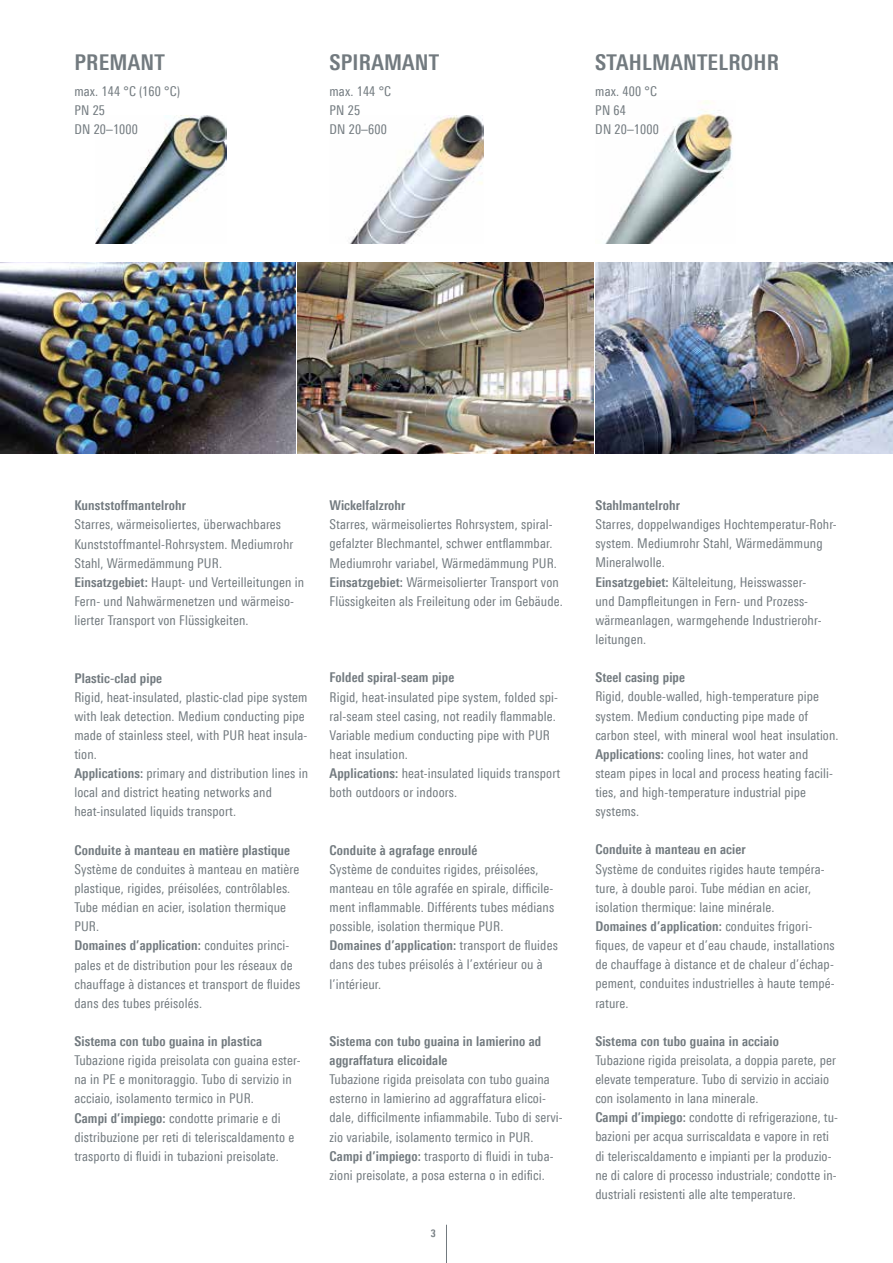
<style>
.page{position:relative;width:893px;height:1263px;background:#fff}
.page>*{position:absolute;margin:0;border:0;box-sizing:border-box;transform-origin:0 0}
.t1{font:700 21.75px "Linotype Univers 620 Cn";letter-spacing:.01em;color:#727a7f}
.t2{font:13.5px/19.2px "Linotype Univers 420 Cn";letter-spacing:.01em;color:#727a7f}
.t3{font:700 13.5px/19.2px "Linotype Univers 620 Cn";letter-spacing:.01em;color:#727a7f}
.t4{font:700 10.5px "Linotype Univers 620 Cn";color:#727a7f}
.s1{font-family:"Linotype Univers 620 Cn";font-weight:700}
.s2{font-family:"Linotype Univers 420 Cn";font-weight:400}
</style>
<div class="page">
<hr style="left:446px;top:1225px;width:1px;height:38px;background:#727a7f">
<img style="left:95px;top:115px;width:131px;height:128px">
<img style="left:350px;top:115px;width:134px;height:128px">
<img style="left:605px;top:101px;width:128px;height:142px">
<img style="left:298px;top:263px;width:595px;height:191px">
<img style="left:0;top:263px;width:296px;height:191px">
<h1 class="t1" style="left:74px;top:49px;width:92px">PREMANT</h1>
<p class="t2" style="left:74px;top:81px;width:107px">max. 144 °C (160 °C)<br>PN 25<br>DN 20–1000</p>
<h1 class="t1" style="left:330px;top:49px;width:111px">SPIRAMANT</h1>
<p class="t2" style="left:330px;top:81px;width:63px">max. 144 °C<br>PN 25<br>DN 20–600</p>
<h1 class="t1" style="left:595px;top:49px;width:185px">STAHLMANTELROHR</h1>
<p class="t2" style="left:595px;top:81px;width:65px">max. 400 °C<br>PN 64<br>DN 20–1000</p>
<p class="t3" style="left:74px;top:496px;width:113px">Kunststoffmantelrohr</p>
<p class="t2" style="left:74px;top:515px;width:231px">Starres, wärmeisoliertes, überwachbares Kunststoffmantel-Rohrsystem. Mediumrohr Stahl, Wärmedämmung PUR.<br><span class="s1">Einsatzgebiet:</span> Haupt- und Verteilleitungen in Fern- und Nahwärmenetzen und wärmeiso&shy;lierter Transport von Flüssigkeiten.</p>
<p class="t3" style="left:74px;top:668px;width:89px">Plastic-clad pipe</p>
<p class="t2" style="left:74px;top:687px;width:235px">Rigid, heat-insulated, plastic-clad pipe system with leak detection. Medium conducting pipe made of stainless steel, with PUR heat insula&shy;tion.<br><span class="s1">Applications:</span> primary and distribution lines in local and district heating networks and heat-insulated liquids transport.</p>
<p class="t3" style="left:74px;top:840px;width:217px">Conduite à manteau en matière plastique</p>
<p class="t2" style="left:74px;top:859px;width:226px">Système de conduites à manteau en matière plastique, rigides, préisolées, contrôlables.<br>Tube médian en acier, isolation thermique PUR.</p>
<p class="t3" style="left:74px;top:936px;width:217px">Domaines d’application: <span class="s2">conduites princi-</span></p>
<p class="t2" style="left:74px;top:955px;width:227px">pales et de distribution pour les réseaux de chauffage à distances et transport de fluides dans des tubes préisolés.</p>
<p class="t3" style="left:74px;top:1031px;width:189px">Sistema con tubo guaina in plastica</p>
<p class="t2" style="left:74px;top:1051px;width:228px">Tubazione rigida preisolata con guaina ester&shy;na in PE e monitoraggio. Tubo di servizio in acciaio, isolamento termico in PUR.<br><span class="s1">Campi d’impiego:</span> condotte primarie e di distribuzione per reti di teleriscaldamento e trasporto di fluidi in tubazioni preisolate.</p>
<p class="t3" style="left:330px;top:496px;width:77px">Wickelfalzrohr</p>
<p class="t2" style="left:330px;top:515px;width:235px">Starres, wärmeisoliertes Rohrsystem, spiral&shy;gefalzter Blechmantel, schwer entflammbar.<br>Mediumrohr variabel, Wärmedämmung PUR.<br><span class="s1">Einsatzgebiet:</span> Wärmeisolierter Transport von Flüssigkeiten als Freileitung oder im Gebäude.</p>
<p class="t3" style="left:330px;top:668px;width:126px">Folded spiral-seam pipe</p>
<p class="t2" style="left:330px;top:687px;width:232px">Rigid, heat-insulated pipe system, folded spi&shy;ral-seam steel casing, not readily flammable.<br>Variable medium conducting pipe with PUR heat insulation.<br><span class="s1">Applications:</span> heat-insulated liquids transport both outdoors or indoors.</p>
<p class="t3" style="left:330px;top:840px;width:149px">Conduite à agrafage enroulé</p>
<p class="t2" style="left:330px;top:859px;width:226px">Système de conduites rigides, préisolées, manteau en tôle agrafée en spirale, difficile&shy;ment inflammable. Différents tubes médians possible, isolation thermique PUR.</p>
<p class="t3" style="left:330px;top:936px;width:230px">Domaines d’application: <span class="s2">transport de fluides</span></p>
<p class="t2" style="left:330px;top:955px;width:215px">dans des tubes préisolés à l’extérieur ou à l’intérieur.</p>
<p class="t3" style="left:330px;top:1031px;width:213px">Sistema con tubo guaina in lamierino ad aggraffatura elicoidale</p>
<p class="t2" style="left:330px;top:1070px;width:235px">Tubazione rigida preisolata con tubo guaina esterno in lamierino ad aggraffatura elicoi&shy;dale, difficilmente infiammabile. Tubo di servi&shy;zio variabile, isolamento termico in PUR.<br><span class="s1">Campi d’impiego:</span> trasporto di fluidi in tuba&shy;zioni preisolate, a posa esterna o in edifici.</p>
<p class="t4" style="left:431px;top:1227px;width:6px">3</p>
<p class="t3" style="left:595px;top:496px;width:86px">Stahlmantelrohr</p>
<p class="t2" style="left:595px;top:515px;width:243px">Starres, doppelwandiges Hochtemperatur-Rohr&shy;system. Mediumrohr Stahl, Wärmedämmung Mineralwolle.<br><span class="s1">Einsatzgebiet:</span> Kälteleitung, Heisswasser-<br>und Dampfleitungen in Fern- und Prozess&shy;wärmeanlagen, warmgehende Industrierohr&shy;leitungen.</p>
<p class="t3" style="left:595px;top:668px;width:91px">Steel casing pipe</p>
<p class="t2" style="left:595px;top:687px;width:245px">Rigid, double-walled, high-temperature pipe system. Medium conducting pipe made of carbon steel, with mineral wool heat insulation.<br><span class="s1">Applications:</span> cooling lines, hot water and steam pipes in local and process heating facili&shy;ties, and high-temperature industrial pipe systems.</p>
<p class="t3" style="left:595px;top:840px;width:152px">Conduite à manteau en acier</p>
<p class="t2" style="left:595px;top:859px;width:231px">Système de conduites rigides haute tempéra&shy;ture, à double paroi. Tube médian en acier, isolation thermique: laine minérale.</p>
<p class="t3" style="left:595px;top:916px;width:218px">Domaines d’application: <span class="s2">conduites frigori-</span></p>
<p class="t2" style="left:595px;top:936px;width:241px;text-align:justify">fiques, de vapeur et d’eau chaude, installations de chauffage à distance et de chaleur d’échap&shy;pement, conduites industrielles à haute tempé&shy;rature.</p>
<p class="t3" style="left:595px;top:1031px;width:185px">Sistema con tubo guaina in acciaio</p>
<p class="t2" style="left:595px;top:1050px;width:244px">Tubazione rigida preisolata, a doppia parete, per elevate temperature. Tubo di servizio in acciaio con isolamento in lana minerale.<br><span class="s1">Campi d’impiego:</span> condotte di refrigerazione, tu&shy;bazioni per acqua surriscaldata e vapore in reti di teleriscaldamento e impianti per la produzio&shy;ne di calore di processo industriale; condotte in&shy;dustriali resistenti alle alte temperature.</p>
</div>
